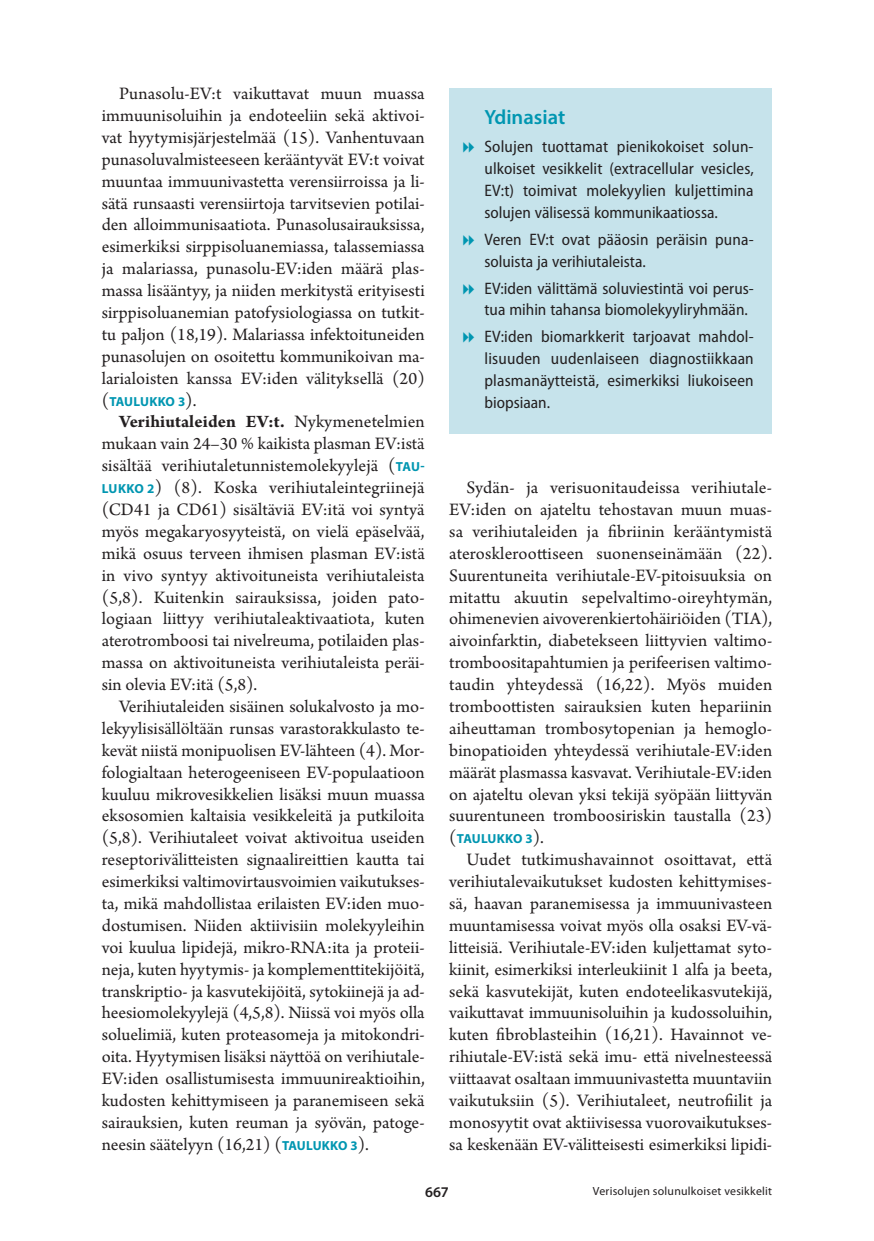
<style>
.page{position:relative;width:874px;height:1241px;background:#fff}
.page>*{position:absolute;margin:0;border:0;box-sizing:border-box;transform-origin:0 0}
.ydinasiat_otsikko_tu{font:600 20.65px "Myriad Pro";color:#0096b1}
.t1{font:18.38px/21.9px "Arno Pro";color:#231f20;text-align:justify}
.t2{font:semi-condensed 16.62px/21.9px "Myriad Pro";color:#231f20;text-align:justify}
.t3{font:600 14.88px "Myriad Pro";color:#231f20}
.t4{font:700 13.12px "Myriad Pro";letter-spacing:-.01em;color:#0096b1}
.Ala{font:11.9px "Myriad Pro";letter-spacing:.02em;color:#231f20}
.s1{font-family:"Arno Pro";font-weight:400;font-size:18.38px;color:#231f20}
.s2{font-weight:700}
.s3{font-family:"Myriad Pro";font-weight:700;font-size:13.12px;color:#0096b1}
</style>
<div class="page">
<div style="left:449px;top:88px;width:322px;height:346px;background:#c6e3eb"></div>
<p class="t1" style="left:102px;top:84px;width:324px;text-indent:17px">Punasolu-EV:t vaikuttavat muun muassa immuunisoluihin ja endoteeliin sekä aktivoi&shy;vat hyytymisjärjestelmää (15). Vanhentuvaan punasoluvalmisteeseen kerääntyvät EV:t voivat muuntaa immuunivastetta verensiirroissa ja li&shy;sätä runsaasti verensiirtoja tarvitsevien potilai&shy;den alloimmunisaatiota. Punasolusairauksissa, esimerkiksi sirppisoluanemiassa, talassemiassa ja malariassa, punasolu-EV:iden määrä plas&shy;massa lisääntyy, ja niiden merkitystä erityisesti sirppisoluanemian patofysiologiassa on tutkit&shy;tu paljon (18,19). Malariassa infektoituneiden punasolujen on osoitettu kommunikoivan ma&shy;larialoisten kanssa EV:iden välityksellä (20)</p>
<p class="t4" style="left:102px;top:392px;width:96px"><span class="s1">(</span>TAULUKKO 3<span class="s1">).</span></p>
<p class="t1" style="left:102px;top:412px;width:324px;text-indent:17px"><span class="s2">Verihiutaleiden EV:t.</span> Nykymenetelmien mukaan vain 24–30 % kaikista plasman EV:istä sisältää verihiutaletunnistemolekyylejä (<span class="s3">TAU-LUKKO 2</span>) (8). Koska verihiutaleintegriinejä (CD41 ja CD61) sisältäviä EV:itä voi syntyä myös megakaryosyyteistä, on vielä epäselvää, mikä osuus terveen ihmisen plasman EV:istä in vivo syntyy aktivoituneista verihiutaleista (5,8). Kuitenkin sairauksissa, joiden pato&shy;logiaan liittyy verihiutaleaktivaatiota, kuten aterotromboosi tai nivelreuma, potilaiden plas&shy;massa on aktivoituneista verihiutaleista peräi&shy;sin olevia EV:itä (5,8).</p>
<p class="t1" style="left:102px;top:696px;width:324px;text-indent:17px">Verihiutaleiden sisäinen solukalvosto ja mo&shy;lekyylisisällöltään runsas varastorakkulasto te&shy;kevät niistä monipuolisen EV-lähteen (4). Mor&shy;fologialtaan heterogeeniseen EV-populaatioon kuuluu mikrovesikkelien lisäksi muun muassa eksosomien kaltaisia vesikkeleitä ja putkiloita (5,8). Verihiutaleet voivat aktivoitua useiden reseptorivälitteisten signaalireittien kautta tai esimerkiksi valtimovirtausvoimien vaikutukses&shy;ta, mikä mahdollistaa erilaisten EV:iden muo&shy;dostumisen. Niiden aktiivisiin molekyyleihin voi kuulua lipidejä, mikro-RNA:ita ja proteii&shy;neja, kuten hyytymis- ja komplementtitekijöitä, transkriptio- ja kasvutekijöitä, sytokiinejä ja ad&shy;heesiomolekyylejä (4,5,8). Niissä voi myös olla soluelimiä, kuten proteasomeja ja mitokondri&shy;oita. Hyytymisen lisäksi näyttöä on verihiutale-EV:iden osallistumisesta immuunireaktioihin, kudosten kehittymiseen ja paranemiseen sekä sairauksien, kuten reuman ja syövän, patoge&shy;neesin säätelyyn (16,21) (<span class="s3">TAULUKKO 3</span>).</p>
<p class="ydinasiat_otsikko_tu" style="left:484px;top:104px;width:82px">Ydinasiat</p>
<p class="t2" style="left:484px;top:135px;width:270px">Solujen tuottamat pienikokoiset solun&shy;ulkoiset vesikkelit (extracellular vesicles, EV:t) toimivat molekyylien kuljettimina solujen välisessä kommunikaatiossa.</p>
<p class="t2" style="left:484px;top:228px;width:270px">Veren EV:t ovat pääosin peräisin puna&shy;soluista ja verihiutaleista.</p>
<p class="t2" style="left:484px;top:277px;width:270px">EV:iden välittämä soluviestintä voi perus&shy;tua mihin tahansa biomolekyyliryhmään.</p>
<p class="t2" style="left:484px;top:325px;width:271px">EV:iden biomarkkerit tarjoavat mahdol&shy;lisuuden uudenlaiseen diagnostiikkaan plasmanäytteistä, esimerkiksi liukoiseen biopsiaan.</p>
<p class="t1" style="left:449px;top:477px;width:324px;text-indent:17px">Sydän- ja verisuonitaudeissa verihiutale-EV:iden on ajateltu tehostavan muun muas&shy;sa verihiutaleiden ja fibriinin kerääntymistä ateroskleroottiseen suonenseinämään (22).<br>Suurentuneita verihiutale-EV-pitoisuuksia on mitattu akuutin sepelvaltimo-oireyhtymän, ohimenevien aivoverenkiertohäiriöiden (TIA), aivoinfarktin, diabetekseen liittyvien valtimo&shy;tromboositapahtumien ja perifeerisen valtimo&shy;taudin yhteydessä (16,22). Myös muiden tromboottisten sairauksien kuten hepariinin aiheuttaman trombosytopenian ja hemoglo&shy;binopatioiden yhteydessä verihiutale-EV:iden määrät plasmassa kasvavat. Verihiutale-EV:iden on ajateltu olevan yksi tekijä syöpään liittyvän suurentuneen tromboosiriskin taustalla (23)</p>
<p class="t4" style="left:449px;top:830px;width:96px"><span class="s1">(</span>TAULUKKO 3<span class="s1">).</span></p>
<p class="t1" style="left:449px;top:849px;width:324px;text-indent:17px">Uudet tutkimushavainnot osoittavat, että verihiutalevaikutukset kudosten kehittymises&shy;sä, haavan paranemisessa ja immuunivasteen muuntamisessa voivat myös olla osaksi EV-vä&shy;litteisiä. Verihiutale-EV:iden kuljettamat syto&shy;kiinit, esimerkiksi interleukiinit 1 alfa ja beeta, sekä kasvutekijät, kuten endoteelikasvutekijä, vaikuttavat immuunisoluihin ja kudossoluihin, kuten fibroblasteihin (16,21). Havainnot ve&shy;rihiutale-EV:istä sekä imu- että nivelnesteessä viittaavat osaltaan immuunivastetta muuntaviin vaikutuksiin (5). Verihiutaleet, neutrofiilit ja monosyytit ovat aktiivisessa vuorovaikutukses&shy;sa keskenään EV-välitteisesti esimerkiksi lipidi-</p>
<p class="Ala" style="left:592px;top:1183px;width:181px">Verisolujen solunulkoiset vesikkelit</p>
<p class="t3" style="left:425px;top:1182px;width:25px">667</p>
</div>
